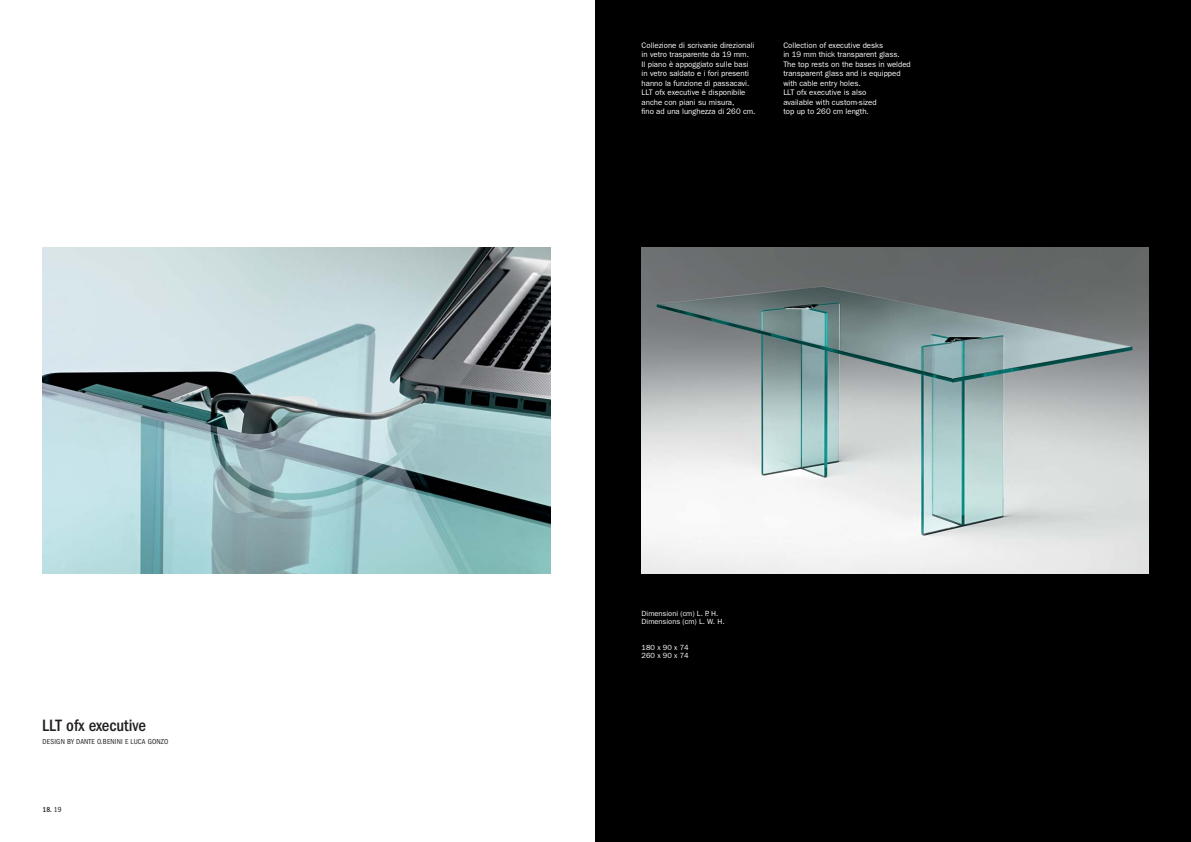
<style>
.page{position:relative;width:1191px;height:842px;background:#fff}
.page>*{position:absolute;margin:0;border:0;box-sizing:border-box;transform-origin:0 0}
.t1{font:500 condensed 17px "Franklin Gothic";color:#231f20}
.t2{font:8px/9.5px "Franklin Gothic";color:#fff}
.t3{font:7.5px/8.5px "Franklin Gothic";color:#fff}
.t4{font:condensed 7.5px "Franklin Gothic";letter-spacing:.02em;color:#231f20}
.t5{font:500 condensed 7.5px "Franklin Gothic";color:#231f20}
.s1{font-weight:400}
</style>
<div class="page">
<div style="left:595px;top:0;width:596px;height:842px;background:#000"></div>
<img style="left:641px;top:247px;width:507px;height:326px">
<img style="left:43px;top:247px;width:507px;height:326px">
<h1 class="t1" style="left:42px;top:720px;width:105px">LLT ofx executive</h1>
<p class="t4" style="left:43px;top:739px;width:127px">DESIGN BY DANTE O.BENINI E LUCA GONZO</p>
<p class="t5" style="left:43px;top:807px;width:20px">18. <span class="s1">19</span></p>
<p class="t2" style="left:641px;top:41px;width:115px">Collezione di scrivanie direzionali in vetro trasparente da 19 mm.<br>Il piano è appoggiato sulle basi in vetro saldato e i fori presenti hanno la funzione di passacavi.<br>LLT ofx executive è disponibile anche con piani su misura,<br>fino ad una lunghezza di 260 cm.</p>
<p class="t2" style="left:783px;top:41px;width:129px">Collection of executive desks<br>in 19 mm thick transparent glass.<br>The top rests on the bases in welded transparent glass and is equipped with cable entry holes.<br>LLT ofx executive is also<br>available with custom-sized<br>top up to 260 cm length.</p>
<p class="t3" style="left:641px;top:609px;width:84px">Dimensioni (cm) L. P. H.<br>Dimensions (cm) L. W. H.</p>
<p class="t3" style="left:641px;top:643px;width:49px">180 x 90 x 74<br>260 x 90 x 74</p>
</div>
